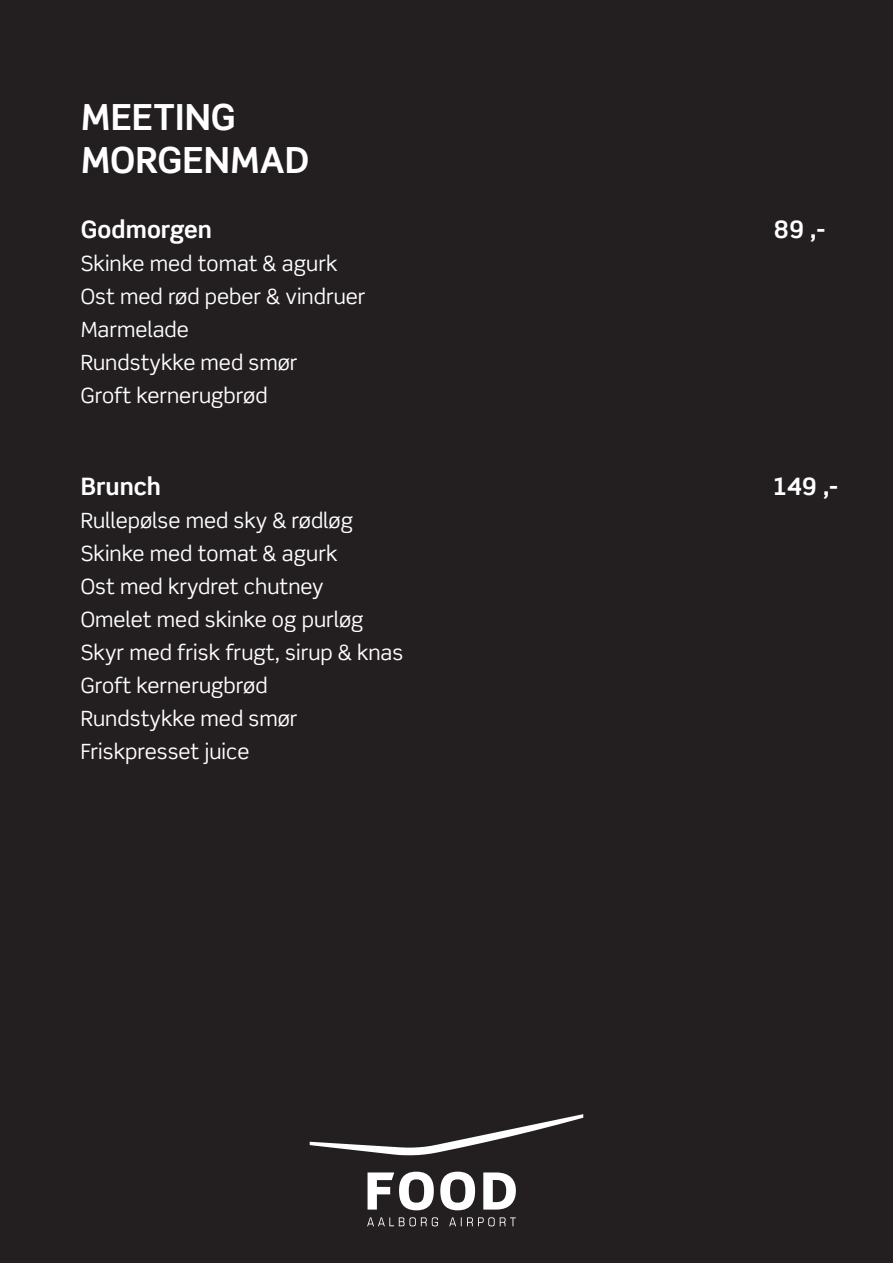
<style>
.page{position:relative;width:893px;height:1263px;background:#fff}
.page>*{position:absolute;margin:0;border:0;box-sizing:border-box;transform-origin:0 0}
.t1{font:700 36px "Scene Pro";color:#fff}
.t2{font:700 24px "Scene Pro";color:#fff}
.t3{font:21px "Scene Pro";color:#fff}
</style>
<div class="page">
<div style="left:1px;top:1px;width:891px;height:1261px;background:#231f20"></div>
<svg style="left:310px;top:1114px;width:273px;height:41px"></svg>
<svg style="left:367px;top:1217px;width:71px;height:9px"></svg>
<svg style="left:449px;top:1217px;width:67px;height:9px"></svg>
<svg style="left:368px;top:1172px;width:66px;height:38px"></svg>
<svg style="left:440px;top:1172px;width:35px;height:38px"></svg>
<svg style="left:483px;top:1172px;width:33px;height:37px"></svg>
<p class="t1" style="left:81px;top:95px;width:157px">MEETING</p>
<p class="t1" style="left:81px;top:138px;width:230px">MORGENMAD</p>
<p class="t2" style="left:81px;top:214px;width:133px">Godmorgen</p>
<p class="t3" style="left:81px;top:250px;width:258px">Skinke med tomat &amp; agurk</p>
<p class="t3" style="left:81px;top:283px;width:286px">Ost med rød peber &amp; vindruer</p>
<p class="t3" style="left:81px;top:316px;width:110px">Marmelade</p>
<p class="t3" style="left:81px;top:349px;width:218px">Rundstykke med smør</p>
<p class="t3" style="left:81px;top:382px;width:188px">Groft kernerugbrød</p>
<p class="t2" style="left:81px;top:471px;width:82px">Brunch</p>
<p class="t3" style="left:81px;top:507px;width:274px">Rullepølse med sky &amp; rødløg</p>
<p class="t3" style="left:81px;top:540px;width:258px">Skinke med tomat &amp; agurk</p>
<p class="t3" style="left:81px;top:573px;width:244px">Ost med krydret chutney</p>
<p class="t3" style="left:81px;top:606px;width:284px">Omelet med skinke og purløg</p>
<p class="t3" style="left:81px;top:639px;width:324px">Skyr med frisk frugt, sirup &amp; knas</p>
<p class="t3" style="left:81px;top:672px;width:188px">Groft kernerugbrød</p>
<p class="t3" style="left:81px;top:705px;width:218px">Rundstykke med smør</p>
<p class="t3" style="left:81px;top:738px;width:170px">Friskpresset juice</p>
<p class="t2" style="left:774px;top:214px;width:53px">89 ,-</p>
<p class="t2" style="left:774px;top:471px;width:66px">149 ,-</p>
</div>
